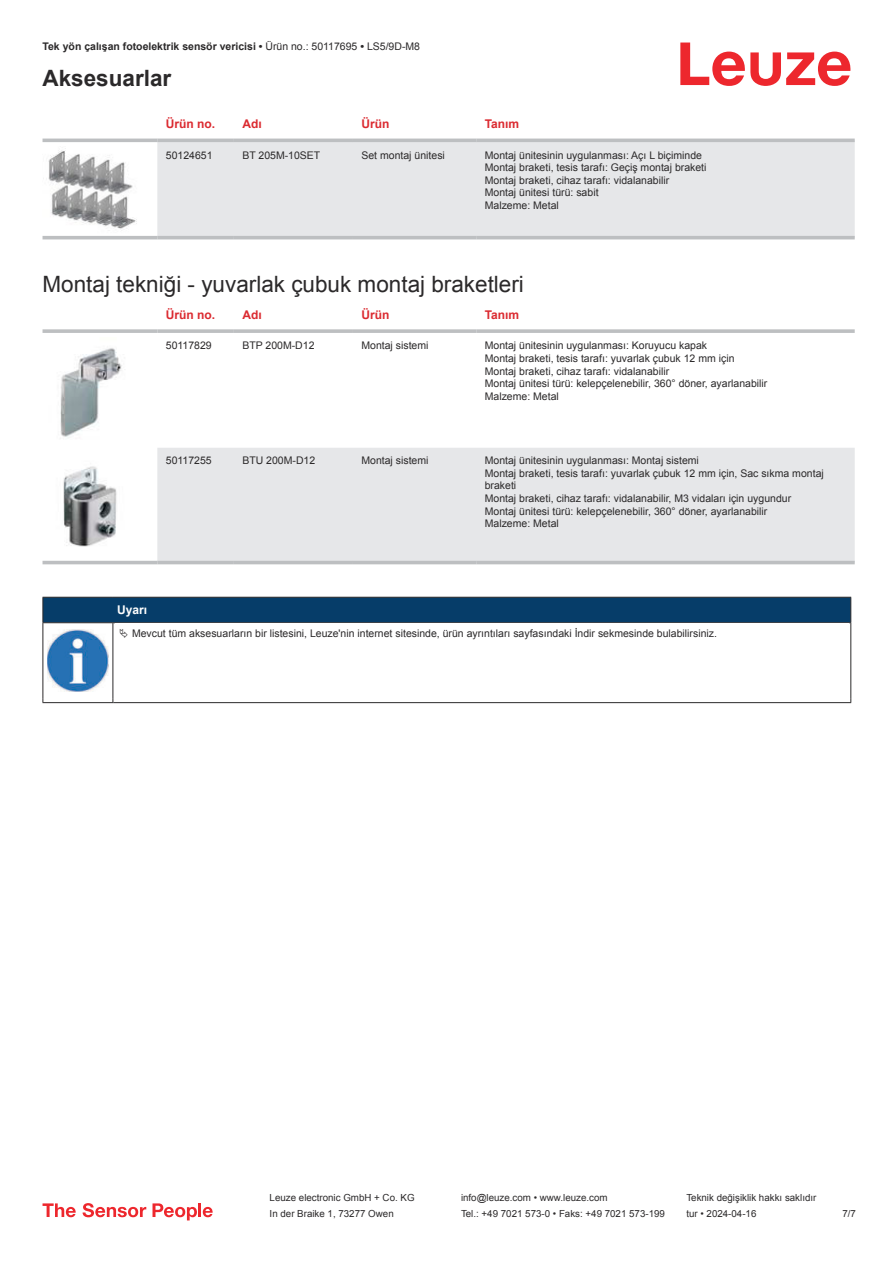
<style>
.page{position:relative;width:893px;height:1263px;background:#fff}
.page>*{position:absolute;margin:0;border:0;box-sizing:border-box;transform-origin:0 0}
.t1{font:22.5px "Arial";color:#2b292a}
.t2{font:700 22.5px "Arial";color:#2b292a}
.t3{font:700 12px "Arial";color:#db2a30}
.t4{font:700 12px "Arial";color:#fff}
.t5{font:10.5px/12.6px "Arial";color:#2b292a}
.t6{font:700 10.5px "Arial";color:#2b292a}
.t7{font:9.75px "Arial";color:#2b292a}
.s1{font-weight:400}
</style>
<div class="page">
<svg style="left:680px;top:43px;width:170px;height:43px"></svg>
<svg style="left:43px;top:138px;width:812px;height:102px"></svg>
<div style="left:157px;top:142px;width:698px;height:94px;background:#e6e7e9"></div>
<hr style="left:43px;top:139px;width:114px;height:3px;background:#bdbfc1">
<hr style="left:157px;top:139px;width:77px;height:3px;background:#bdbfc1">
<hr style="left:234px;top:139px;width:119px;height:3px;background:#bdbfc1">
<hr style="left:353px;top:139px;width:123px;height:3px;background:#bdbfc1">
<hr style="left:476px;top:139px;width:379px;height:3px;background:#bdbfc1">
<hr style="left:43px;top:236px;width:114px;height:3px;background:#bdbfc1">
<hr style="left:157px;top:236px;width:77px;height:3px;background:#bdbfc1">
<hr style="left:234px;top:236px;width:119px;height:3px;background:#bdbfc1">
<hr style="left:353px;top:236px;width:123px;height:3px;background:#bdbfc1">
<hr style="left:476px;top:236px;width:379px;height:3px;background:#bdbfc1">
<img style="left:43px;top:146px;width:97px;height:87px">
<svg style="left:43px;top:560px;width:812px;height:5px"></svg>
<div style="left:157px;top:448px;width:698px;height:113px;background:#e6e7e9"></div>
<svg style="left:43px;top:329px;width:114px;height:4px"></svg>
<svg style="left:157px;top:329px;width:77px;height:4px"></svg>
<svg style="left:234px;top:329px;width:119px;height:4px"></svg>
<svg style="left:353px;top:329px;width:123px;height:4px"></svg>
<svg style="left:476px;top:329px;width:379px;height:4px;background:#c3c5c7"></svg>
<hr style="left:43px;top:561px;width:114px;height:3px;background:#bdbfc1">
<hr style="left:157px;top:561px;width:77px;height:3px;background:#bdbfc1">
<hr style="left:234px;top:561px;width:119px;height:3px;background:#bdbfc1">
<hr style="left:353px;top:561px;width:123px;height:3px;background:#bdbfc1">
<hr style="left:476px;top:561px;width:379px;height:3px;background:#bdbfc1">
<img style="left:60px;top:348px;width:62px;height:89px">
<img style="left:63px;top:466px;width:54px;height:81px">
<div style="left:43px;top:597px;width:808px;height:26px;background:#063d69"></div>
<hr style="left:113px;top:622px;width:738px;height:1px;background:#2b292a">
<hr style="left:43px;top:623px;width:1px;height:75px;background:#2b292a">
<hr style="left:113px;top:623px;width:1px;height:75px;background:#2b292a">
<hr style="left:850px;top:623px;width:1px;height:75px;background:#2b292a">
<hr style="left:43px;top:702px;width:70px;height:1px;background:#2b292a">
<hr style="left:113px;top:702px;width:738px;height:1px;background:#2b292a">
<img style="left:47px;top:629px;width:61px;height:63px">
<svg style="left:43px;top:1203px;width:33px;height:14px"></svg>
<svg style="left:83px;top:1203px;width:63px;height:14px"></svg>
<svg style="left:153px;top:1203px;width:44px;height:17px"></svg>
<hr style="left:198px;top:1203px;width:3px;height:14px;background:#ed272d">
<svg style="left:203px;top:1207px;width:10px;height:10px"></svg>
<p class="t6" style="left:43px;top:39px;width:379px">Tek yön çalışan fotoelektrik sensör vericisi • <span class="s1">Ürün no.: 50117695</span> • <span class="s1">LS5/9D-M8</span></p>
<h1 class="t2" style="left:43px;top:63px;width:130px">Aksesuarlar</h1>
<p class="t3" style="left:166px;top:115px;width:51px">Ürün no.</p>
<p class="t3" style="left:242px;top:115px;width:21px">Adı</p>
<p class="t3" style="left:361px;top:115px;width:29px">Ürün</p>
<p class="t3" style="left:485px;top:115px;width:36px">Tanım</p>
<p class="t5" style="left:166px;top:148px;width:48px">50124651</p>
<p class="t5" style="left:242px;top:150px;width:80px">BT 205M-10SET</p>
<p class="t5" style="left:361px;top:148px;width:85px">Set montaj ünitesi</p>
<p class="t5" style="left:485px;top:148px;width:223px">Montaj ünitesinin uygulanması: Açı L biçiminde Montaj braketi, tesis tarafı: Geçiş montaj braketi Montaj braketi, cihaz tarafı: vidalanabilir<br>Montaj ünitesi türü: sabit<br>Malzeme: Metal</p>
<h1 class="t1" style="left:43px;top:269px;width:483px">Montaj tekniği - yuvarlak çubuk montaj braketleri</h1>
<p class="t3" style="left:166px;top:306px;width:51px">Ürün no.</p>
<p class="t3" style="left:242px;top:306px;width:21px">Adı</p>
<p class="t3" style="left:361px;top:306px;width:29px">Ürün</p>
<p class="t3" style="left:485px;top:306px;width:36px">Tanım</p>
<p class="t5" style="left:166px;top:340px;width:47px">50117829</p>
<p class="t5" style="left:242px;top:340px;width:74px">BTP 200M-D12</p>
<p class="t5" style="left:361px;top:339px;width:69px">Montaj sistemi</p>
<p class="t5" style="left:485px;top:339px;width:284px">Montaj ünitesinin uygulanması: Koruyucu kapak<br>Montaj braketi, tesis tarafı: yuvarlak çubuk 12 mm için Montaj braketi, cihaz tarafı: vidalanabilir<br>Montaj ünitesi türü: kelepçelenebilir, 360° döner, ayarlanabilir Malzeme: Metal</p>
<p class="t5" style="left:166px;top:455px;width:47px">50117255</p>
<p class="t5" style="left:242px;top:455px;width:74px">BTU 200M-D12</p>
<p class="t5" style="left:361px;top:454px;width:69px">Montaj sistemi</p>
<p class="t5" style="left:485px;top:454px;width:341px">Montaj ünitesinin uygulanması: Montaj sistemi<br>Montaj braketi, tesis tarafı: yuvarlak çubuk 12 mm için, Sac sıkma montaj braketi<br>Montaj braketi, cihaz tarafı: vidalanabilir, M3 vidaları için uygundur Montaj ünitesi türü: kelepçelenebilir, 360° döner, ayarlanabilir<br>Malzeme: Metal</p>
<p class="t4" style="left:117px;top:601px;width:32px">Uyarı</p>
<p class="t5" style="left:132px;top:627px;width:586px">Mevcut tüm aksesuarların bir listesini, Leuze'nin internet sitesinde, ürün ayrıntıları sayfasındaki İndir sekmesinde bulabilirsiniz.</p>
<p class="t7" style="left:270px;top:1191px;width:146px">Leuze electronic GmbH + Co. KG</p>
<p class="t7" style="left:461px;top:1191px;width:148px">info@leuze.com • www.leuze.com</p>
<p class="t7" style="left:686px;top:1191px;width:132px">Teknik değişiklik hakkı saklıdır</p>
<p class="t7" style="left:270px;top:1207px;width:126px">In der Braike 1, 73277 Owen</p>
<p class="t7" style="left:461px;top:1207px;width:205px">Tel.: +49 7021 573-0 • Faks: +49 7021 573-199</p>
<p class="t7" style="left:686px;top:1207px;width:72px">tur • 2024-04-16</p>
<p class="t7" style="left:842px;top:1210px;width:15px">7 /7</p>
</div>
